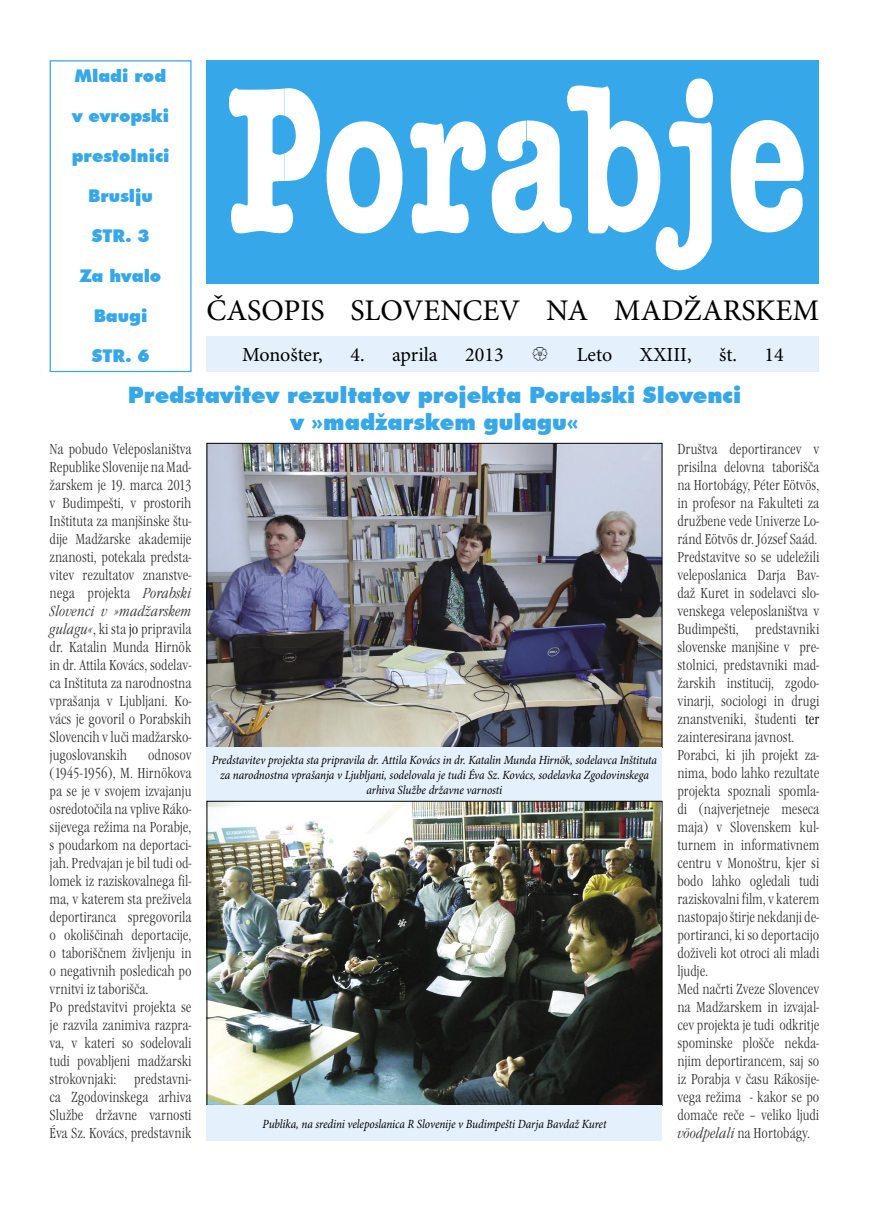
<style>
.page{position:relative;width:869px;height:1205px;background:#fff}
.page>*{position:absolute;margin:0;border:0;box-sizing:border-box;transform-origin:0 0}
.t1{font:30px "Minion Pro";color:#000}
.cím{font:900 22.5px "Futura BT";color:#36a7e9}
.t2{font:20px "Minion Pro";color:#000}
.cím-2{font:900 17.5px "Futura BT";color:#36a7e9}
.ujszoveg{font:15px/18px "Garamond Itc TEE Ligh Cond";color:#333;text-align:justify}
.szoveg{font:italic 12.5px/15px "Minion Pro";letter-spacing:-.01em;color:#000;text-align:center;scale:.9 1}
.s1{font-family:"Garamond Itc TEE Ligh Cond Ital"}
.s2{color:#000}
</style>
<div class="page">
<div style="left:206px;top:337px;width:613px;height:35px;background:#e4f0fb"></div>
<div style="left:206px;top:60px;width:613px;height:223px;background:#36a7e9"></div>
<svg style="left:229px;top:79px;width:574px;height:191px"></svg>
<div style="left:50px;top:60px;width:141px;height:312px;border:1px solid #36a7e9"></div>
<img style="left:208px;top:445px;width:452px;height:301px">
<div style="left:206px;top:443px;width:456px;height:305px;border:1px solid #000"></div>
<div style="left:206px;top:748px;width:456px;height:53px;background:#e4f0fb"></div>
<img style="left:208px;top:803px;width:452px;height:301px">
<div style="left:206px;top:801px;width:456px;height:305px;border:1px solid #000"></div>
<div style="left:206px;top:1106px;width:456px;height:35px;background:#e4f0fb"></div>
<p class="cím-2" style="left:75px;top:65px;width:93px">Mladi rod</p>
<p class="cím-2" style="left:72px;top:105px;width:98px">v evropski</p>
<p class="cím-2" style="left:72px;top:145px;width:99px">prestolnici</p>
<p class="cím-2" style="left:88px;top:185px;width:66px">Bruslju</p>
<p class="cím-2" style="left:92px;top:225px;width:59px">STR. 3</p>
<p class="cím-2" style="left:80px;top:265px;width:83px">Za hvalo</p>
<p class="cím-2" style="left:94px;top:305px;width:55px">Baugi</p>
<p class="cím-2" style="left:92px;top:345px;width:59px">STR. 6</p>
<p class="t1" style="left:206px;top:292px;width:614px">ČASOPIS SLOVENCEV NA MADŽARSKEM</p>
<p class="t2" style="left:242px;top:343px;width:82px">Monošter,</p>
<p class="t2" style="left:350px;top:343px;width:89px">4. aprila</p>
<p class="t2" style="left:465px;top:343px;width:40px">2013</p>
<p class="t2" style="left:576px;top:343px;width:37px">Leto</p>
<p class="t2" style="left:639px;top:343px;width:53px">XXIII,</p>
<p class="t2" style="left:718px;top:343px;width:66px">št. 14</p>
<p class="cím" style="left:128px;top:381px;width:614px">Predstavitev rezultatov projekta Porabski Slovenci</p>
<p class="cím" style="left:290px;top:408px;width:289px">v »madžarskem gulagu«</p>
<p class="ujszoveg" style="left:50px;top:440px;width:143px">Na pobudo Veleposlaništva Republike Slovenije na Mad&shy;žarskem je 19. marca 2013 v Budimpešti, v prostorih Inštituta za manjšinske štu&shy;dije Madžarske akademije znanosti, potekala predsta&shy;vitev rezultatov znanstve&shy;nega projekta <span class="s1">Porabski Slovenci v »madžarskem gulagu«</span>, ki sta <span class="s2">jo</span> pripravila dr. Katalin Munda Hirnök in dr. Attila Kovács, sodelav&shy;ca Inštituta za narodnostna vprašanja v Ljubljani. Ko&shy;vács je govoril o Porabskih Slovencih v luči madžarsko&shy;jugoslovanskih</p>
<p class="ujszoveg" style="left:50px;top:746px;width:143px;text-indent:98px">odnosov (1945-1956), M. Hirnökova pa se je v svojem izvajanju osredotočila na vplive Ráko&shy;sijevega režima na Porabje, s poudarkom na deportaci&shy;jah. Predvajan je bil tudi od&shy;lomek iz raziskovalnega fil&shy;ma, v katerem sta preživela deportiranca spregovorila o okoliščinah deportacije, o taboriščnem življenju in o negativnih posledicah po vrnitvi iz taborišča.</p>
<p class="ujszoveg" style="left:50px;top:998px;width:143px">Po predstavitvi projekta se je razvila zanimiva razpra&shy;va, v kateri so sodelovali tudi povabljeni madžarski strokovnjaki: predstavni&shy;ca Zgodovinskega arhiva Službe državne varnosti Éva Sz. Kovács, predstavnik</p>
<p class="szoveg" style="left:212px;top:753px;width:496px">Predstavitev projekta sta pripravila dr. Attila Kovács in dr. Katalin Munda Hirnök, sodelavca Inštituta za narodnostna vprašanja v Ljubljani, sodelovala je tudi Éva Sz. Kovács, sodelavka Zgodovinskega arhiva Službe državne varnosti</p>
<p class="szoveg" style="left:262px;top:1117px;width:383px">Publika, na sredini veleposlanica R Slovenije v Budimpešti Darja Bavdaž Kuret</p>
<p class="ujszoveg" style="left:677px;top:440px;width:143px">Društva deportirancev v prisilna delovna taborišča na Hortobágy, Péter Eötvös, in profesor na Fakulteti za družbene vede Univerze Lo&shy;ránd Eötvös dr. József Saád.</p>
<p class="ujszoveg" style="left:677px;top:548px;width:143px">Predstavitve so se udeležili veleposlanica Darja Bav&shy;daž Kuret in sodelavci slo&shy;venskega veleposlaništva v Budimpešti, predstavniki slovenske manjšine v pre&shy;stolnici, predstavniki mad&shy;žarskih institucij, zgodo&shy;vinarji, sociologi in drugi znanstveniki, študenti <span class="s2">ter </span>zainteresirana javnost.</p>
<p class="ujszoveg" style="left:677px;top:746px;width:143px">Porabci, ki jih projekt za&shy;nima, bodo lahko rezultate projekta spoznali spomla&shy;di (najverjetneje meseca maja) v Slovenskem kul&shy;turnem in informativnem centru v Monoštru, kjer si bodo lahko ogledali tudi raziskovalni film, v katerem nastopajo štirje nekdanji de&shy;portiranci, ki so deportacijo doživeli kot otroci ali mladi ljudje.</p>
<p class="ujszoveg" style="left:677px;top:980px;width:143px">Med načrti Zveze Slovencev na Madžarskem in izvajal&shy;cev projekta je tudi odkritje spominske plošče nekda&shy;njim deportirancem, saj so iz Porabja v času Rákosije&shy;vega režima - kakor se po domače reče – veliko ljudi <span class="s1">vöodpelali</span> na Hortobágy.</p>
</div>
